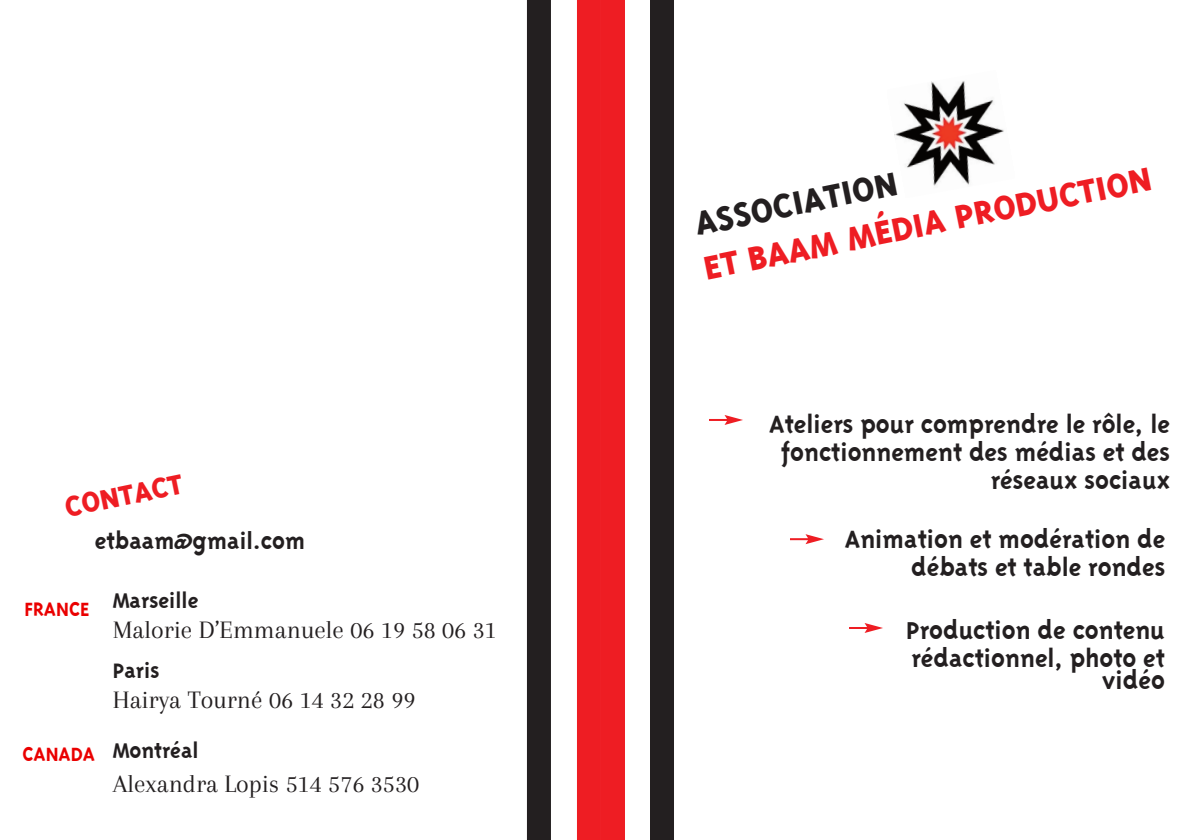
<style>
.page{position:relative;width:1191px;height:840px;background:#fff}
.page>*{position:absolute;margin:0;border:0;box-sizing:border-box;transform-origin:0 0}
.t1{font:800 38px "Triplex";color:#ee1d23}
.t2{font:800 38px "Triplex";color:#231f20}
.t3{font:800 32px "Triplex";color:#ee1d23}
.t4{font:700 28px/28px "Triplex";color:#231f20;text-align:right}
.t5{font:26px "Arapey";color:#231f20}
.t6{font:700 26px "Triplex";color:#231f20}
.t7{font:700 24px "Triplex";color:#231f20}
.t8{font:700 22px "Triplex";color:#ea0000}
</style>
<div class="page">
<div style="left:601px;top:0;width:24px;height:839px;background:#ee1d23"></div>
<div style="left:650px;top:0;width:24px;height:839px;background:#231f20"></div>
<div style="left:577px;top:0;width:24px;height:839px;background:#ee1d23"></div>
<div style="left:527px;top:0;width:24px;height:839px;background:#231f20"></div>
<img style="left:894px;top:81px;width:110px;height:105px">
<svg style="left:709px;top:415px;width:34px;height:10px"></svg>
<svg style="left:790px;top:534px;width:34px;height:10px"></svg>
<svg style="left:849px;top:623px;width:34px;height:9px"></svg>
<p class="t3" style="left:63px;top:495px;width:121px;rotate:-12deg">CONTACT</p>
<p class="t6" style="left:95px;top:531px;width:212px">etbaam@gmail.com</p>
<p class="t7" style="left:113px;top:586px;width:87px">Marseille</p>
<p class="t5" style="left:113px;top:614px;width:385px">Malorie D’Emmanuele 06 19 58 06 31</p>
<p class="t7" style="left:113px;top:656px;width:48px">Paris</p>
<p class="t5" style="left:113px;top:685px;width:304px">Hairya Tourné 06 14 32 28 99</p>
<p class="t7" style="left:113px;top:736px;width:87px">Montréal</p>
<p class="t5" style="left:113px;top:768px;width:308px">Alexandra Lopis 514 576 3530</p>
<p class="t8" style="left:25px;top:596px;width:66px">FRANCE</p>
<p class="t8" style="left:23px;top:740px;width:74px">CANADA</p>
<h1 class="t1" style="left:701px;top:252px;width:457px;rotate:-11deg">ET BAAM MÉDIA PRODUCTION</h1>
<h1 class="t2" style="left:692px;top:208px;width:207px;rotate:-11deg">ASSOCIATION</h1>
<p class="t4" style="left:769px;top:409px;width:402px">Ateliers pour comprendre le rôle, le fonctionnement des médias et des réseaux sociaux</p>
<p class="t4" style="left:845px;top:527px;width:322px">Animation et modération de débats et table rondes</p>
<p class="t4" style="left:906px;top:618px;width:260px;text-align:left">Production de contenu rédactionnel, photo et</p>
<p class="t4" style="left:1101px;top:665px;width:65px">vidéo</p>
</div>
